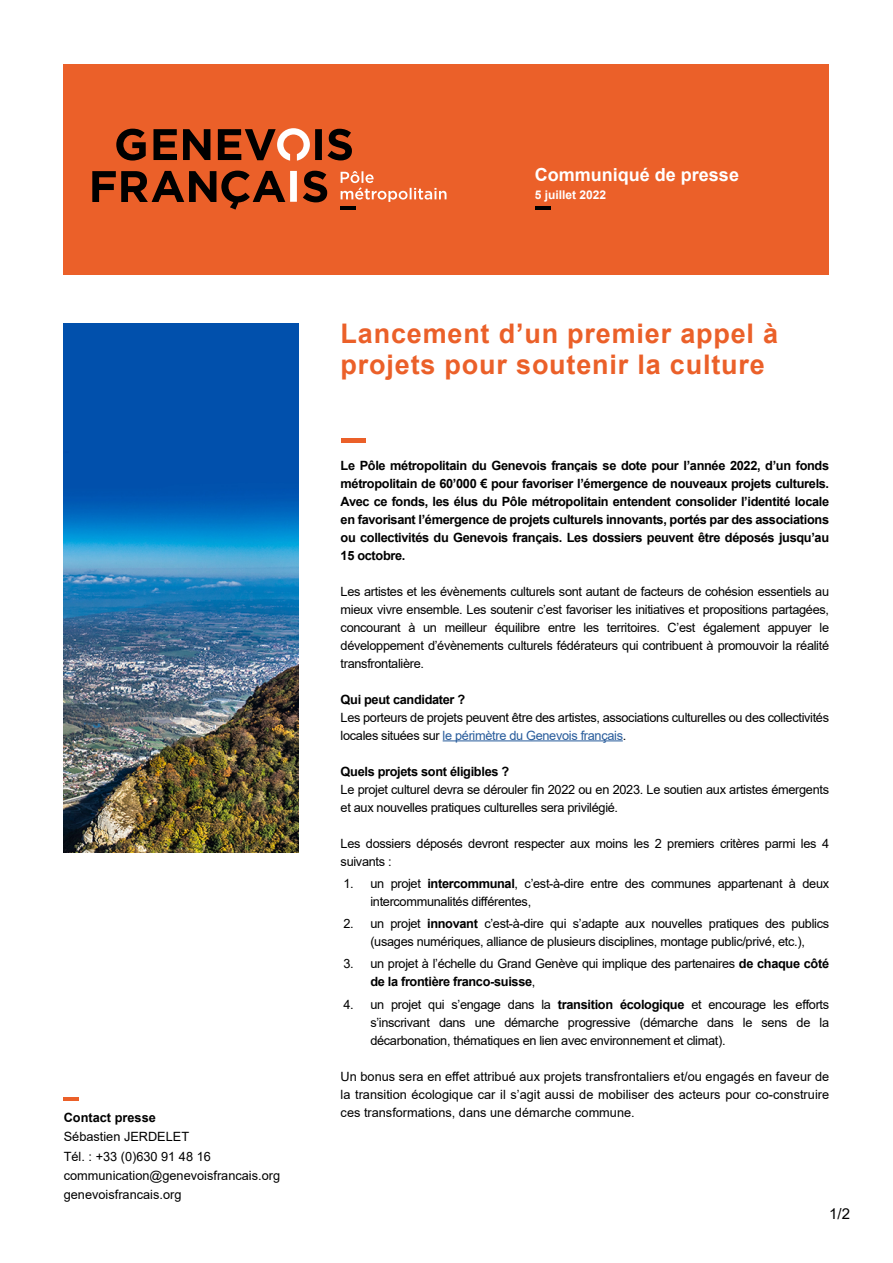
<style>
.page{position:relative;width:893px;height:1263px;background:#fff}
.page>*{position:absolute;margin:0;border:0;box-sizing:border-box;transform-origin:0 0}
.t1{font:700 27px/31.5px "Arial";letter-spacing:.03em;color:#eb6029}
.t2{font:700 18px "Arial";color:#fff}
.t3{font:15px "Arial";color:#000}
.t4{font:12.75px/18px "Arial";letter-spacing:-.025em;color:#000}
.t5{font:700 12.75px/18px "Arial";letter-spacing:-.025em;color:#000;text-align:justify}
.t6{font:12.75px/19.5px "Arial";color:#000}
.t7{font:700 12.75px "Arial";color:#000}
.t8{font:700 12px "Arial";color:#fff}
.s1{color:#275b9b}
.s2{font-weight:700}
</style>
<div class="page">
<div style="left:64px;top:64px;width:765px;height:210px;background:#eb6029"></div>
<svg style="left:92px;top:128px;width:354px;height:82px"></svg>
<hr style="left:535px;top:206px;width:15px;height:4px;background:#000">
<hr style="left:443px;top:740px;width:180px;height:1px;background:#275b9b">
<div style="left:341px;top:438px;width:24px;height:5px;background:#eb6029"></div>
<hr style="left:64px;top:1097px;width:15px;height:3px;background:#eb6029">
<img style="left:64px;top:323px;width:235px;height:529px">
<p class="t7" style="left:64px;top:1108px;width:94px">Contact presse</p>
<p class="t6" style="left:64px;top:1127px;width:218px">Sébastien JERDELET<br>Tél. : +33 (0)630 91 48 16 communication@genevoisfrancais.org genevoisfrancais.org</p>
<h2 class="t2" style="left:535px;top:162px;width:206px">Communiqué de presse</h2>
<p class="t8" style="left:535px;top:186px;width:73px">5 juillet 2022</p>
<h1 class="t1" style="left:341px;top:318px;width:439px">Lancement d’un premier appel à projets pour soutenir la culture</h1>
<p class="t5" style="left:341px;top:456px;width:490px">Le Pôle métropolitain du Genevois français se dote pour l’année 2022, d’un fonds métropolitain de 60’000 € pour favoriser l’émergence de nouveaux projets culturels.<br>Avec ce fonds, les élus du Pôle métropolitain entendent consolider l’identité locale en favorisant l’émergence de projets culturels innovants, portés par des associations ou collectivités du Genevois français. Les dossiers peuvent être déposés jusqu’au 15 octobre.</p>
<p class="t4" style="left:341px;top:582px;width:490px;text-align:justify">Les artistes et les évènements culturels sont autant de facteurs de cohésion essentiels au mieux vivre ensemble. Les soutenir c’est favoriser les initiatives et propositions partagées, concourant à un meilleur équilibre entre les territoires. C’est également appuyer le développement d’évènements culturels fédérateurs qui contribuent à promouvoir la réalité transfrontalière.</p>
<p class="t5" style="left:341px;top:690px;width:126px">Qui peut candidater ?</p>
<p class="t4" style="left:341px;top:708px;width:490px">Les porteurs de projets peuvent être des artistes, associations culturelles ou des collectivités locales situées sur <span class="s1">le périmètre du Genevois français</span>.</p>
<p class="t5" style="left:341px;top:762px;width:170px">Quels projets sont éligibles ?</p>
<p class="t4" style="left:341px;top:780px;width:490px">Le projet culturel devra se dérouler fin 2022 ou en 2023. Le soutien aux artistes émergents et aux nouvelles pratiques culturelles sera privilégié.</p>
<p class="t4" style="left:341px;top:834px;width:490px">Les dossiers déposés devront respecter aux moins les 2 premiers critères parmi les 4 suivants :</p>
<p class="t4" style="left:370px;top:874px;width:460px;text-indent:-27px">1. un projet <span class="s2">intercommunal</span>, c’est-à-dire entre des communes appartenant à deux intercommunalités différentes,</p>
<p class="t4" style="left:343px;top:914px;width:487px;text-align:center">2. un projet <span class="s2">innovant</span> c’est-à-dire qui s’adapte aux nouvelles pratiques des publics (usages numériques, alliance de plusieurs disciplines, montage public/privé, etc.),</p>
<p class="t4" style="left:370px;top:955px;width:460px;text-indent:-27px">3. un projet à l’échelle du Grand Genève qui implique des partenaires <span class="s2">de chaque côté de la frontière franco-suisse</span>,</p>
<p class="t4" style="left:370px;top:995px;width:460px;text-align:justify;text-indent:-27px">4. un projet qui s’engage dans la <span class="s2">transition écologique</span> et encourage les efforts s’inscrivant dans une démarche progressive (démarche dans le sens de la décarbonation, thématiques en lien avec environnement et climat).</p>
<p class="t4" style="left:341px;top:1067px;width:490px;text-align:justify">Un bonus sera en effet attribué aux projets transfrontaliers et/ou engagés en faveur de la transition écologique car il s’agit aussi de mobiliser des acteurs pour co-construire ces transformations, dans une démarche commune.</p>
<p class="t3" style="left:829px;top:1203px;width:22px">1/2</p>
</div>
